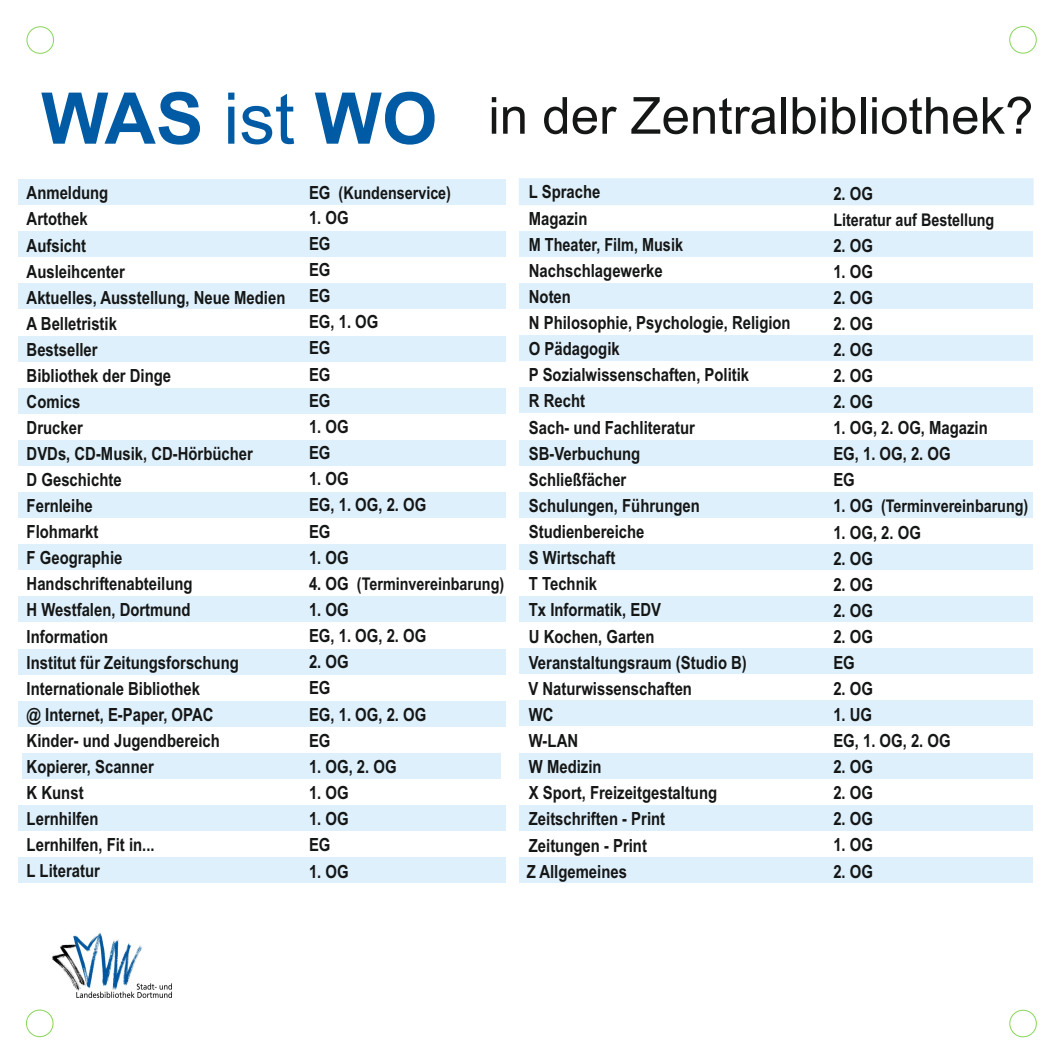
<style>
.page{position:relative;width:1063px;height:1063px;background:#fff}
.page>*{position:absolute;margin:0;border:0;box-sizing:border-box;transform-origin:0 0}
.t1{font:51.06px "Arial";color:#151616}
.t2{font:700 18.12px/26.1px "Arial Narrow";color:#151616}
.t3{font:700 17.5px "Arial Narrow";color:#151616}
.s1{font-weight:700;font-size:71.31px;color:#015ba4}
.s2{font-size:71.31px;color:#015ba4}
.s3{font-size:18.12px}
</style>
<div class="page">
<div style="left:18px;top:857px;width:487px;height:26px;background:#def0fb"></div>
<div style="left:18px;top:805px;width:487px;height:26px;background:#def0fb"></div>
<div style="left:18px;top:701px;width:487px;height:26px;background:#def0fb"></div>
<div style="left:23px;top:753px;width:478px;height:26px;background:#def0fb"></div>
<div style="left:18px;top:649px;width:487px;height:25px;background:#def0fb"></div>
<div style="left:18px;top:544px;width:487px;height:26px;background:#def0fb"></div>
<div style="left:18px;top:596px;width:487px;height:26px;background:#def0fb"></div>
<div style="left:18px;top:388px;width:487px;height:26px;background:#def0fb"></div>
<div style="left:18px;top:492px;width:487px;height:26px;background:#def0fb"></div>
<div style="left:18px;top:336px;width:487px;height:26px;background:#def0fb"></div>
<div style="left:18px;top:231px;width:487px;height:26px;background:#def0fb"></div>
<div style="left:18px;top:440px;width:487px;height:26px;background:#def0fb"></div>
<div style="left:18px;top:283px;width:487px;height:26px;background:#def0fb"></div>
<div style="left:18px;top:179px;width:487px;height:26px;background:#def0fb"></div>
<div style="left:519px;top:857px;width:514px;height:26px;background:#def0fb"></div>
<div style="left:519px;top:805px;width:514px;height:26px;background:#def0fb"></div>
<div style="left:519px;top:753px;width:514px;height:25px;background:#def0fb"></div>
<div style="left:519px;top:648px;width:514px;height:26px;background:#def0fb"></div>
<div style="left:519px;top:544px;width:514px;height:26px;background:#def0fb"></div>
<div style="left:519px;top:596px;width:514px;height:26px;background:#def0fb"></div>
<div style="left:519px;top:492px;width:514px;height:26px;background:#def0fb"></div>
<div style="left:519px;top:387px;width:514px;height:26px;background:#def0fb"></div>
<div style="left:519px;top:700px;width:514px;height:26px;background:#def0fb"></div>
<div style="left:519px;top:440px;width:514px;height:25px;background:#def0fb"></div>
<div style="left:519px;top:335px;width:514px;height:26px;background:#def0fb"></div>
<div style="left:519px;top:231px;width:514px;height:26px;background:#def0fb"></div>
<div style="left:519px;top:283px;width:514px;height:26px;background:#def0fb"></div>
<div style="left:519px;top:179px;width:514px;height:26px;background:#def0fb"></div>
<div style="left:26px;top:1010px;width:27px;height:27px;border:1px solid #89d558;border-radius:50%"></div>
<div style="left:1010px;top:1010px;width:27px;height:27px;border:1px solid #89d558;border-radius:50%"></div>
<div style="left:1010px;top:26px;width:26px;height:27px;border:1px solid #89d558;border-radius:50%"></div>
<div style="left:27px;top:27px;width:27px;height:27px;border:1px solid #89d558;border-radius:50%"></div>
<img style="left:52px;top:932px;width:119px;height:65px">
<h1 class="t1" style="left:41px;top:97px;width:994px"><span class="s1">WAS</span> <span class="s2">ist</span> <span class="s1">WO</span> in der Zentralbibliothek?</h1>
<p class="t3" style="left:309px;top:186px;width:144px"><span class="s3">EG</span> (Kundenservice)</p>
<p class="t2" style="left:309px;top:207px;width:41px">1. OG</p>
<p class="t2" style="left:27px;top:182px;width:100px">Anmeldung<br>Artothek<br>Aufsicht<br>Ausleihcenter</p>
<p class="t2" style="left:27px;top:312px;width:146px">A Belletristik<br>Bestseller<br>Bibliothek der Dinge</p>
<p class="t2" style="left:309px;top:232px;width:23px">EG<br>EG</p>
<p class="t2" style="left:27px;top:286px;width:260px">Aktuelles, Ausstellung, Neue Medien</p>
<p class="t2" style="left:309px;top:284px;width:23px">EG</p>
<p class="t2" style="left:309px;top:311px;width:71px">EG, 1. OG</p>
<p class="t2" style="left:309px;top:337px;width:23px">EG<br>EG</p>
<p class="t2" style="left:27px;top:390px;width:58px">Comics<br>Drucker</p>
<p class="t2" style="left:27px;top:442px;width:228px">DVDs, CD-Musik, CD-Hörbücher</p>
<p class="t2" style="left:309px;top:389px;width:23px">EG</p>
<p class="t2" style="left:309px;top:415px;width:41px">1. OG</p>
<p class="t2" style="left:309px;top:441px;width:23px">EG</p>
<p class="t2" style="left:27px;top:468px;width:96px">D Geschichte</p>
<p class="t2" style="left:309px;top:467px;width:41px">1. OG</p>
<p class="t2" style="left:27px;top:494px;width:68px">Fernleihe</p>
<p class="t2" style="left:309px;top:494px;width:119px">EG, 1. OG, 2. OG</p>
<p class="t2" style="left:27px;top:521px;width:73px">Flohmarkt</p>
<p class="t2" style="left:309px;top:520px;width:23px">EG</p>
<p class="t2" style="left:27px;top:547px;width:97px">F Geographie</p>
<p class="t2" style="left:309px;top:546px;width:41px">1. OG</p>
<p class="t2" style="left:27px;top:573px;width:167px">Handschriftenabteilung</p>
<p class="t2" style="left:27px;top:625px;width:214px">Information<br>Institut für Zeitungsforschung</p>
<p class="t2" style="left:27px;top:599px;width:166px">H Westfalen, Dortmund</p>
<p class="t3" style="left:309px;top:577px;width:197px"><span class="s3">4. OG</span> (Terminvereinbarung)</p>
<p class="t2" style="left:309px;top:598px;width:119px">1. OG<br>EG, 1. OG, 2. OG</p>
<p class="t2" style="left:309px;top:651px;width:41px">2. OG</p>
<p class="t2" style="left:27px;top:677px;width:175px">Internationale Bibliothek</p>
<p class="t2" style="left:309px;top:677px;width:119px">EG<br>EG, 1. OG, 2. OG<br>EG</p>
<p class="t2" style="left:309px;top:781px;width:41px">1. OG</p>
<p class="t2" style="left:309px;top:807px;width:41px">1. OG</p>
<p class="t2" style="left:27px;top:703px;width:195px">@ Internet, E-Paper, OPAC<br>Kinder- und Jugendbereich<br>Kopierer, Scanner</p>
<p class="t2" style="left:27px;top:807px;width:130px">Lernhilfen<br>Lernhilfen, Fit in...</p>
<p class="t2" style="left:309px;top:755px;width:89px">1. OG, 2. OG</p>
<p class="t2" style="left:27px;top:781px;width:58px">K Kunst</p>
<p class="t2" style="left:309px;top:834px;width:23px">EG</p>
<p class="t2" style="left:27px;top:859px;width:75px">L Literatur</p>
<p class="t2" style="left:309px;top:860px;width:41px">1. OG</p>
<p class="t2" style="left:529px;top:181px;width:73px">L Sprache</p>
<p class="t2" style="left:833px;top:182px;width:41px">2. OG</p>
<p class="t2" style="left:529px;top:233px;width:156px">M Theater, Film, Musik</p>
<p class="t2" style="left:833px;top:234px;width:41px">2. OG</p>
<p class="t2" style="left:529px;top:207px;width:60px">Magazin</p>
<p class="t2" style="left:529px;top:259px;width:135px">Nachschlagewerke<br>Noten</p>
<p class="t3" style="left:833px;top:213px;width:163px">Literatur auf Bestellung</p>
<p class="t2" style="left:833px;top:260px;width:41px">1. OG</p>
<p class="t2" style="left:833px;top:286px;width:41px">2. OG</p>
<p class="t2" style="left:529px;top:311px;width:263px">N Philosophie, Psychologie, Religion</p>
<p class="t2" style="left:833px;top:312px;width:41px">2. OG</p>
<p class="t2" style="left:529px;top:337px;width:92px">O Pädagogik</p>
<p class="t2" style="left:833px;top:338px;width:41px">2. OG</p>
<p class="t2" style="left:529px;top:364px;width:222px">P Sozialwissenschaften, Politik</p>
<p class="t2" style="left:833px;top:364px;width:41px">2. OG</p>
<p class="t2" style="left:529px;top:390px;width:58px">R Recht</p>
<p class="t2" style="left:833px;top:390px;width:41px">2. OG</p>
<p class="t2" style="left:529px;top:416px;width:168px">Sach- und Fachliteratur</p>
<p class="t2" style="left:529px;top:468px;width:172px">Schließfächer<br>Schulungen, Führungen</p>
<p class="t2" style="left:833px;top:417px;width:156px">1. OG, 2. OG, Magazin</p>
<p class="t2" style="left:833px;top:469px;width:23px">EG</p>
<p class="t3" style="left:833px;top:500px;width:197px"><span class="s3">1. OG</span> (Terminvereinbarung)</p>
<p class="t2" style="left:529px;top:442px;width:113px">SB-Verbuchung</p>
<p class="t2" style="left:833px;top:443px;width:119px">EG, 1. OG, 2. OG</p>
<p class="t2" style="left:529px;top:520px;width:117px">Studienbereiche</p>
<p class="t2" style="left:833px;top:521px;width:89px">1. OG, 2. OG</p>
<p class="t2" style="left:529px;top:546px;width:88px">S Wirtschaft</p>
<p class="t2" style="left:833px;top:547px;width:41px">2. OG</p>
<p class="t2" style="left:529px;top:573px;width:70px">T Technik</p>
<p class="t2" style="left:833px;top:573px;width:41px">2. OG</p>
<p class="t2" style="left:529px;top:599px;width:134px">Tx Informatik, EDV</p>
<p class="t2" style="left:833px;top:599px;width:41px">2. OG</p>
<p class="t2" style="left:529px;top:625px;width:127px">U Kochen, Garten</p>
<p class="t2" style="left:833px;top:625px;width:41px">2. OG</p>
<p class="t2" style="left:529px;top:677px;width:165px">V Naturwissenschaften</p>
<p class="t2" style="left:833px;top:677px;width:41px">2. OG</p>
<p class="t2" style="left:529px;top:651px;width:220px">Veranstaltungsraum (Studio B)</p>
<p class="t2" style="left:529px;top:703px;width:26px">WC</p>
<p class="t2" style="left:833px;top:651px;width:23px">EG</p>
<p class="t2" style="left:833px;top:703px;width:40px">1. UG</p>
<p class="t2" style="left:529px;top:729px;width:51px">W-LAN</p>
<p class="t2" style="left:833px;top:729px;width:119px">EG, 1. OG, 2. OG</p>
<p class="t2" style="left:529px;top:755px;width:74px">W Medizin</p>
<p class="t2" style="left:833px;top:756px;width:41px">2. OG</p>
<p class="t2" style="left:529px;top:782px;width:190px">X Sport, Freizeitgestaltung</p>
<p class="t2" style="left:833px;top:782px;width:41px">2. OG</p>
<p class="t2" style="left:529px;top:808px;width:138px">Zeitschriften - Print</p>
<p class="t2" style="left:833px;top:808px;width:41px">2. OG</p>
<p class="t2" style="left:529px;top:834px;width:120px">Zeitungen - Print</p>
<p class="t2" style="left:833px;top:834px;width:41px">1. OG</p>
<p class="t2" style="left:527px;top:860px;width:102px">Z Allgemeines</p>
<p class="t2" style="left:833px;top:860px;width:41px">2. OG</p>
</div>
